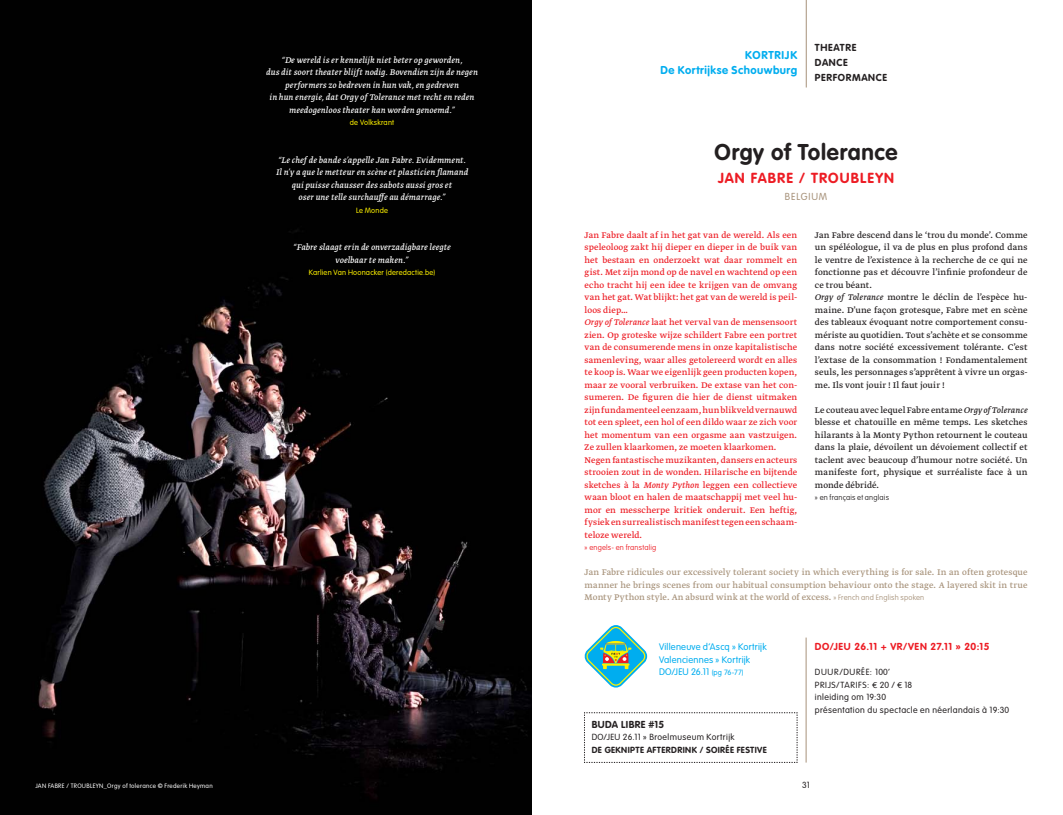
<style>
.page{position:relative;width:1063px;height:815px;background:#fff}
.page>*{position:absolute;margin:0;border:0;box-sizing:border-box;transform-origin:0 0}
.t1{font:700 22.5px "VAG Rounded";letter-spacing:.025em;color:#231f20}
.t2{font:700 14.38px "VAG Rounded";letter-spacing:.08em;color:#ed1c24}
.t3{font:700 11.25px/15px "VAG Rounded";letter-spacing:.045em;color:#00adef;text-align:right}
.t4{font:700 10px "VAG Rounded";letter-spacing:.05em;color:#ed1c24}
.t5{font:700 10px/15px "VAG Rounded";letter-spacing:.06em;color:#231f20}
.t6{font:700 10px "VAG Rounded";letter-spacing:.04em;color:#231f20}
.t7{font:300 10px "VAG Rounded";letter-spacing:.09em;color:#a7927a}
.t8{font:9.75px/12.5px "Greta Text";letter-spacing:.015em;color:#ed1c24}
.t9{font:9.75px/12.5px "Greta Text";letter-spacing:.01em;color:#231f20}
.t10{font:italic 9.75px/12.5px "Greta Text";letter-spacing:.015em;color:#fff;text-align:center}
.t11{font:9.75px/12.5px "Greta Text";letter-spacing:.01em;color:#a7927a;text-align:justify}
.t12{font:300 9.38px/12.5px "VAG Rounded";letter-spacing:.025em;color:#00adef}
.t13{font:300 8.75px/12.5px "VAG Rounded";letter-spacing:.045em;color:#231f20}
.t14{font:700 8.75px "VAG Rounded";letter-spacing:.04em;color:#231f20}
.t15{font:300 7.5px "VAG Rounded";letter-spacing:.03em;color:#fff200}
.t16{font:100 7.5px "VAG Rounded";letter-spacing:.025em;color:#ed1c24}
.t17{font:100 7.5px "VAG Rounded";letter-spacing:.025em;color:#231f20}
.t18{font:300 6.25px "VAG Rounded";letter-spacing:.045em;color:#fff}
.s1{font-style:italic}
.s2{font-family:"VAG Rounded";font-weight:100;font-size:7.5px}
.s3{font-size:7.5px}
.s4{font-family:"Euro Sans ITC";font-weight:500}
</style>
<div class="page">
<hr style="left:806px;top:0;width:1px;height:88px;background:#a7927a">
<hr style="left:806px;top:638px;width:1px;height:125px;background:#a7927a">
<img style="left:0;top:0;width:531px;height:815px">
<svg style="left:584px;top:625px;width:63px;height:63px"></svg>
<svg style="left:584px;top:712px;width:214px;height:51px"></svg>
<p class="t10" style="left:266px;top:54px;width:213px">“De wereld is er kennelijk niet beter op geworden,<br>dus dit soort theater blijft nodig. Bovendien zijn de negen performers zo bedreven in hun vak, en gedreven<br>in hun energie, dat Orgy of Tolerance met recht en reden meedogenloos theater kan worden genoemd.”</p>
<p class="t15" style="left:350px;top:119px;width:46px">de Volkskrant</p>
<p class="t10" style="left:276px;top:154px;width:194px">“Le chef de bande s’appelle Jan Fabre. Evidemment.<br>Il n’y a que le metteur en scène et plasticien flamand qui puisse chausser des sabots aussi gros et<br>oser une telle surchauffe au démarrage.”</p>
<p class="t15" style="left:356px;top:207px;width:33px">Le Monde</p>
<p class="t10" style="left:293px;top:242px;width:159px">“Fabre slaagt erin de onverzadigbare leegte voelbaar te maken.”</p>
<p class="t15" style="left:309px;top:269px;width:128px">Karlien Van Hoonacker (deredactie.be)</p>
<p class="t18" style="left:35px;top:783px;width:179px">JAN FABRE / TROUBLEYN_Orgy of tolerance © Frederik Heyman</p>
<p class="t3" style="left:660px;top:49px;width:138px">KORTRIJK<br>De Kortrijkse Schouwburg</p>
<p class="t5" style="left:815px;top:41px;width:74px">THEATRE<br>DANCE<br>PERFORMANCE</p>
<h1 class="t1" style="left:715px;top:143px;width:184px">Orgy of Tolerance</h1>
<h2 class="t2" style="left:718px;top:171px;width:178px">JAN FABRE / TROUBLEYN</h2>
<p class="t7" style="left:785px;top:192px;width:44px">BELGIUM</p>
<p class="t8" style="left:585px;top:229px;width:214px">Jan Fabre daalt af in het gat van de wereld. Als een speleoloog zakt hij dieper en dieper in de buik van het bestaan en onderzoekt wat daar rommelt en gist. Met zijn mond op de navel en wachtend op een echo tracht hij een idee te krijgen van de omvang van het gat. Wat blijkt: het gat van de wereld is peil&shy;loos diep…<br><span class="s1">Orgy of Tolerance</span> laat het verval van de mensensoort zien. Op groteske wijze schildert Fabre een portret van de consumerende mens in onze kapitalistische samenleving, waar alles getolereerd wordt en alles te koop is. Waar we eigenlijk geen producten kopen, maar ze vooral verbruiken. De extase van het con&shy;sumeren. De figuren die hier de dienst uitmaken zijn fundamenteel eenzaam, hun blikveld vernauwd tot een spleet, een hol of een dildo waar ze zich voor het momentum van een orgasme aan vastzuigen.<br>Ze zullen klaarkomen, ze moeten klaarkomen.<br>Negen fantastische muzikanten, dansers en acteurs strooien zout in de wonden. Hilarische en bijtende sketches à la <span class="s1">Monty Python</span> leggen een collectieve waan bloot en halen de maatschappij met veel hu&shy;mor en messcherpe kritiek onderuit. Een heftig, fysiek en surrealistisch manifest tegen een schaam&shy;teloze wereld.</p>
<p class="t16" style="left:585px;top:544px;width:73px">» engels- en franstalig</p>
<p class="t9" style="left:815px;top:229px;width:214px">Jan Fabre descend dans le ‘trou du monde’. Comme un spéléologue, il va de plus en plus profond dans le ventre de l’existence à la recherche de ce qui ne fonctionne pas et découvre l’infinie profondeur de ce trou béant.<br><span class="s1">Orgy of Tolerance</span> montre le déclin de l’espèce hu&shy;maine. D’une façon grotesque, Fabre met en scène des tableaux évoquant notre comportement consu&shy;mériste au quotidien. Tout s’achète et se consomme dans notre société excessivement tolérante. C’est l’extase de la consommation ! Fondamentalement seuls, les personnages s’apprêtent à vivre un orgas&shy;me. Ils vont jouir ! Il faut jouir !</p>
<p class="t9" style="left:815px;top:404px;width:214px;text-align:justify">Le couteau avec lequel Fabre entame <span class="s1">Orgy of Tolerance </span>blesse et chatouille en même temps. Les sketches hilarants à la Monty Python retournent le couteau dans la plaie, dévoilent un dévoiement collectif et taclent avec beaucoup d’humour notre société. Un manifeste fort, physique et surréaliste face à un monde débridé.</p>
<p class="t17" style="left:815px;top:494px;width:76px">» en français et anglais</p>
<p class="t11" style="left:585px;top:567px;width:444px">Jan Fabre ridicules our excessively tolerant society in which everything is for sale. In an often grotesque manner he brings scenes from our habitual consumption behaviour onto the stage. A layered skit in true Monty Python style. An absurd wink at the world of excess. <span class="s2">» French and English spoken</span></p>
<p class="t12" style="left:659px;top:641px;width:109px">Villeneuve d’Ascq » Kortrijk<br>Valenciennes » Kortrijk<br>DO/JEU 26.11 <span class="s3">(pg 76-77)</span></p>
<p class="t6" style="left:592px;top:720px;width:74px">BUDA LIBRE #15</p>
<p class="t13" style="left:592px;top:731px;width:144px">DO/JEU 26.11 » Broelmuseum Kortrijk</p>
<p class="t14" style="left:592px;top:746px;width:177px">DE GEKNIPTE AFTERDRINK / SOIRÉE FESTIVE</p>
<p class="t4" style="left:815px;top:642px;width:176px">DO/JEU 26.11 + VR/VEN 27.11 » 20:15</p>
<p class="t13" style="left:815px;top:666px;width:196px">DUUR/DURÉE: 100’<br>PRIJS/TARIFS: <span class="s4">Ð</span> 20 / <span class="s4">Ð</span> 18<br>inleiding om 19:30<br>présentation du spectacle en néerlandais à 19:30</p>
<p class="t13" style="left:802px;top:779px;width:9px">31</p>
</div>
